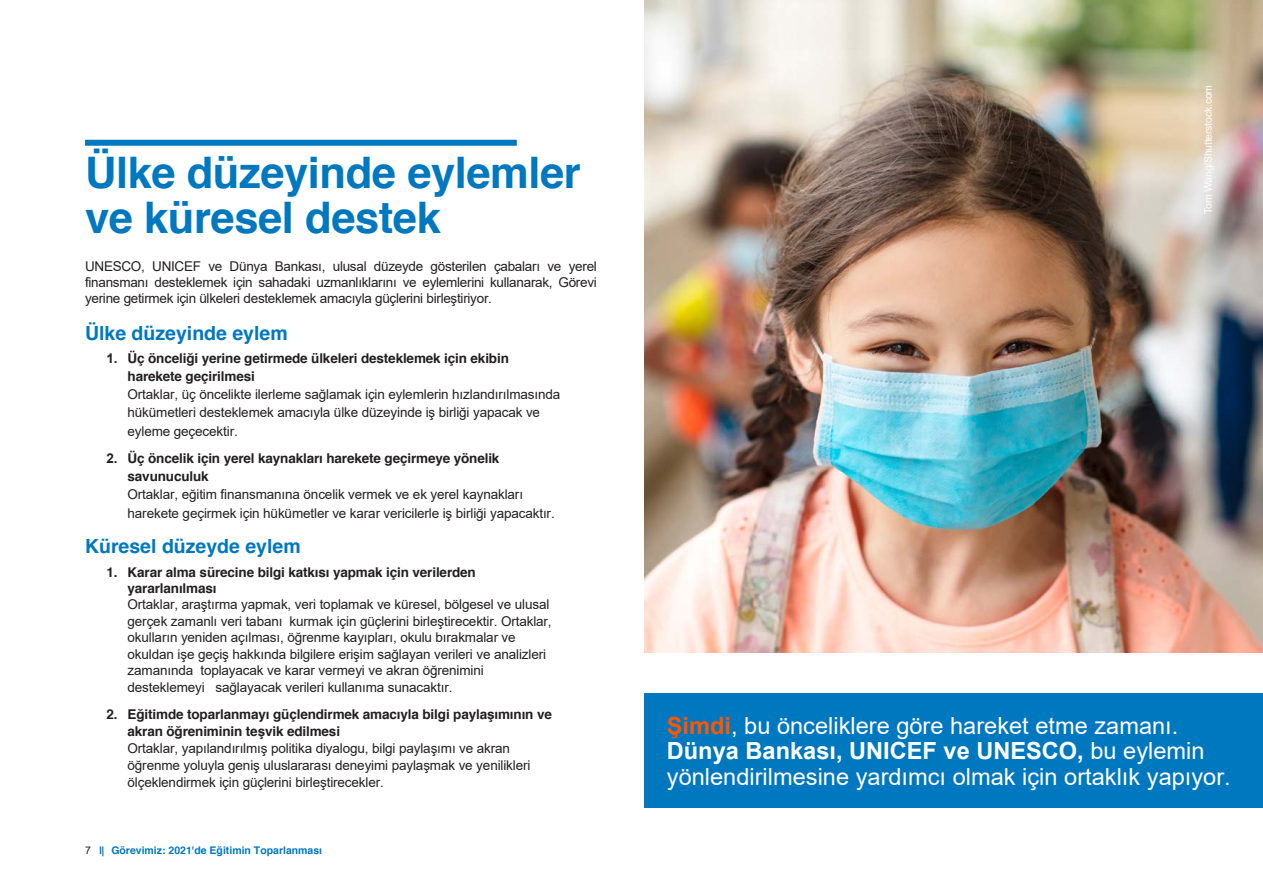
<style>
.page{position:relative;width:1263px;height:893px;background:#fff}
.page>*{position:absolute;margin:0;border:0;box-sizing:border-box;transform-origin:0 0}
.t1{font:700 43.5px/45.2px "Helvetica";letter-spacing:-.01em;color:#0078bf}
.t2{font:23.55px/25.5px "Arial";color:#fff}
.t3{font:700 19.5px "Helvetica";color:#0078bf}
.t4{font:13.5px/16.5px "Arial";letter-spacing:-.01em;color:#231f20}
.t5{font:700 13.5px/17.9px "Helvetica";letter-spacing:-.01em;color:#231f20}
.t6{font:700 10.5px "Helvetica";color:#0078bf}
.t7{font:10.5px "Arial";letter-spacing:-.02em;color:#fff}
.s1{font-family:"Arial"}
.s2{font-family:"Arial";font-weight:400;color:#231f20}
.s3{font-weight:700;color:#f50}
.s4{font-weight:700}
</style>
<div class="page">
<div style="left:644px;top:693px;width:619px;height:115px;background:#0078bf"></div>
<div style="left:85px;top:140px;width:432px;height:6px;background:#0078bf"></div>
<img style="left:644px;top:0;width:619px;height:653px">
<h1 class="t1" style="left:85px;top:151px;width:497px">Ülke düzeyinde eylemler ve küresel destek</h1>
<p class="t4" style="left:85px;top:258px;width:513px;text-align:justify">UNESCO, UNICEF ve Dünya Bankası, ulusal düzeyde gösterilen çabaları ve yerel finansmanı desteklemek için sahadaki uzmanlıklarını ve eylemlerini kullanarak, Görevi yerine getirmek için ülkeleri desteklemek amacıyla güçlerini birleştiriyor.</p>
<h3 class="t3" style="left:85px;top:318px;width:204px">Ülke düzeyinde eylem</h3>
<p class="t5" style="left:128px;top:349px;width:383px;text-indent:-21px"><span class="s1">1.</span> Üç önceliği yerine getirmede ülkeleri desteklemek için ekibin harekete geçirilmesi</p>
<p class="t4" style="left:128px;top:385px;width:434px;line-height:18.5px">Ortaklar, üç öncelikte ilerleme sağlamak için eylemlerin hızlandırılmasında hükümetleri desteklemek amacıyla ülke düzeyinde iş birliği yapacak ve eyleme geçecektir.</p>
<p class="t5" style="left:128px;top:450px;width:373px;text-indent:-21px"><span class="s1">2.</span> Üç öncelik için yerel kaynakları harekete geçirmeye yönelik savunuculuk</p>
<p class="t4" style="left:128px;top:485px;width:429px;line-height:18.5px">Ortaklar, eğitim finansmanına öncelik vermek ve ek yerel kaynakları harekete geçirmek için hükümetler ve karar vericilerle iş birliği yapacaktır.</p>
<h3 class="t3" style="left:85px;top:531px;width:217px">Küresel düzeyde eylem</h3>
<p class="t5" style="left:128px;top:564px;width:350px;line-height:16.5px;text-indent:-21px">1. Karar alma sürecine bilgi katkısı yapmak için verilerden yararlanılması</p>
<p class="t4" style="left:128px;top:596px;width:426px">Ortaklar, araştırma yapmak, veri toplamak ve küresel, bölgesel ve ulusal gerçek zamanlı veri tabanı kurmak için güçlerini birleştirecektir. Ortaklar, okulların yeniden açılması, öğrenme kayıpları, okulu bırakmalar ve okuldan işe geçiş hakkında bilgilere erişim sağlayan verileri ve analizleri zamanında toplayacak ve karar vermeyi ve akran öğrenimini desteklemeyi sağlayacak verileri kullanıma sunacaktır.</p>
<p class="t5" style="left:128px;top:706px;width:426px;line-height:17px;text-indent:-21px">2. Eğitimde toparlanmayı güçlendirmek amacıyla bilgi paylaşımının ve akran öğreniminin teşvik edilmesi</p>
<p class="t4" style="left:128px;top:739px;width:404px;line-height:17px">Ortaklar, yapılandırılmış politika diyalogu, bilgi paylaşımı ve akran öğrenme yoluyla geniş uluslararası deneyimi paylaşmak ve yenilikleri ölçeklendirmek için güçlerini birleştirecekler.</p>
<p class="t6" style="left:85px;top:842px;width:239px"><span class="s2">7</span> <span class="s1">|</span> | Görevimiz: 2021'de Eğitimin Toparlanması</p>
<p class="t7" style="left:1201px;top:214px;width:130px;rotate:-90deg">Tom Wang/Shutterstock.com</p>
<h2 class="t2" style="left:667px;top:713px;width:565px"><span class="s3">Şimdi</span>, bu önceliklere göre hareket etme zamanı.<br><span class="s4">Dünya Bankası, UNICEF ve UNESCO,</span> bu eylemin yönlendirilmesine yardımcı olmak için ortaklık yapıyor.</h2>
</div>
